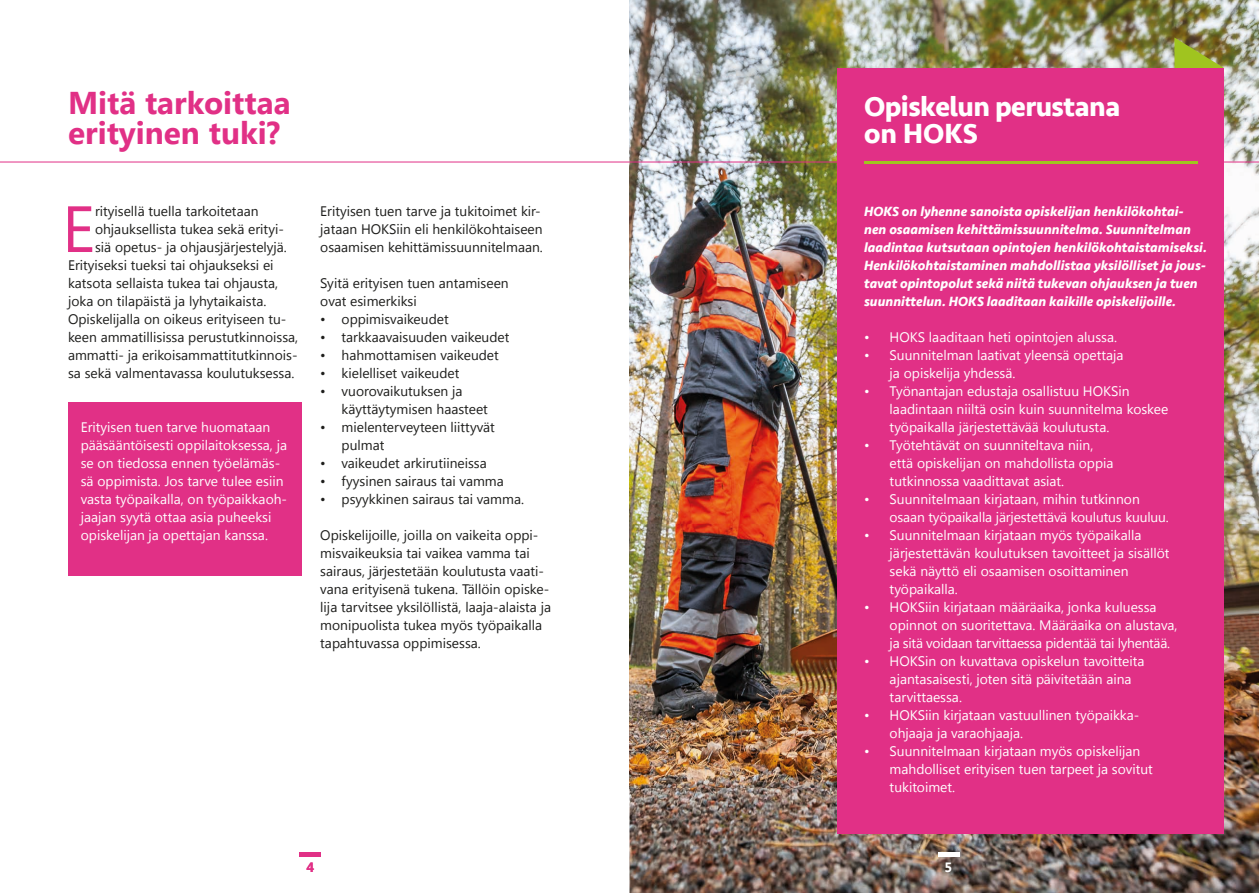
<style>
.page{position:relative;width:1259px;height:893px;background:#fff}
.page>*{position:absolute;margin:0;border:0;box-sizing:border-box;transform-origin:0 0}
.t1{font:65.25px "Segoe UI";color:#e13086}
.t2{font:700 31.5px/30px "Segoe UI";color:#e13086}
.t3{font:700 28.5px/27px "Seravek";letter-spacing:-.02em;color:#fff}
.t4{font:13.8px/18px "Segoe UI";color:#fff}
.t5{font:13.8px/18px "Segoe UI";color:#1d1d1b}
.t6{font:italic 700 13.8px/18px "Seravek";color:#fff}
.t7{font:700 13.5px "Segoe UI";color:#e13086}
.t8{font:700 13.5px "Segoe UI";color:#fff}
</style>
<div class="page">
<img style="left:629px;top:0;width:630px;height:893px">
<svg style="left:945px;top:863px;width:6px;height:9px"></svg>
<hr style="left:0;top:162px;width:629px;height:1px;background:#e13086">
<hr style="left:629px;top:162px;width:209px;height:1px;background:#e13086">
<hr style="left:1224px;top:162px;width:35px;height:1px;background:#e13086">
<svg style="left:1174px;top:38px;width:50px;height:30px"></svg>
<div style="left:838px;top:68px;width:386px;height:765px;background:#e13086"></div>
<hr style="left:864px;top:161px;width:333px;height:2px;background:#a0c41f">
<hr style="left:300px;top:853px;width:21px;height:4px;background:#e13086">
<hr style="left:938px;top:853px;width:21px;height:4px;background:#fff">
<div style="left:68px;top:402px;width:233px;height:174px;background:#e13086"></div>
<h2 class="t2" style="left:68px;top:86px;width:224px">Mitä tarkoittaa erityinen tuki?</h2>
<h1 class="t1" style="left:62px;top:184px;width:34px">E</h1>
<p class="t5" style="left:95px;top:201px;width:165px">rityisellä tuella tarkoitetaan</p>
<p class="t5" style="left:95px;top:219px;width:190px">ohjauksellista tukea sekä erityi-</p>
<p class="t5" style="left:95px;top:237px;width:193px">siä opetus- ja ohjausjärjestelyjä.</p>
<p class="t5" style="left:68px;top:255px;width:207px">Erityiseksi tueksi tai ohjaukseksi ei</p>
<p class="t5" style="left:68px;top:273px;width:211px">katsota sellaista tukea tai ohjausta,</p>
<p class="t5" style="left:68px;top:291px;width:200px">joka on tilapäistä ja lyhytaikaista.</p>
<p class="t5" style="left:68px;top:309px;width:220px">Opiskelijalla on oikeus erityiseen tu-</p>
<p class="t5" style="left:68px;top:327px;width:232px">keen ammatillisissa perustutkinnoissa,</p>
<p class="t5" style="left:68px;top:345px;width:231px">ammatti- ja erikoisammattitutkinnois-</p>
<p class="t5" style="left:68px;top:363px;width:228px">sa sekä valmentavassa koulutuksessa.</p>
<p class="t4" style="left:81px;top:417px;width:208px">Erityisen tuen tarve huomataan pääsääntöisesti oppilaitoksessa, ja se on tiedossa ennen työelämäs&shy;sä oppimista. Jos tarve tulee esiin vasta työpaikalla, on työpaikkaoh&shy;jaajan syytä ottaa asia puheeksi opiskelijan ja opettajan kanssa.</p>
<p class="t5" style="left:320px;top:202px;width:224px">Erityisen tuen tarve ja tukitoimet kir&shy;jataan HOKSiin eli henkilökohtaiseen osaamisen kehittämissuunnitelmaan.</p>
<p class="t5" style="left:320px;top:274px;width:190px">Syitä erityisen tuen antamiseen ovat esimerkiksi</p>
<p class="t5" style="left:320px;top:310px;width:130px">• oppimisvaikeudet</p>
<p class="t5" style="left:320px;top:328px;width:191px">• tarkkaavaisuuden vaikeudet</p>
<p class="t5" style="left:320px;top:346px;width:180px">• hahmottamisen vaikeudet</p>
<p class="t5" style="left:320px;top:364px;width:141px">• kielelliset vaikeudet</p>
<p class="t5" style="left:341px;top:382px;width:148px;text-indent:-21px">• vuorovaikutuksen ja käyttäytymisen haasteet</p>
<p class="t5" style="left:341px;top:418px;width:155px;text-indent:-21px">• mielenterveyteen liittyvät pulmat</p>
<p class="t5" style="left:320px;top:454px;width:168px">• vaikeudet arkirutiineissa</p>
<p class="t5" style="left:320px;top:472px;width:185px">• fyysinen sairaus tai vamma</p>
<p class="t5" style="left:320px;top:490px;width:205px">• psyykkinen sairaus tai vamma.</p>
<p class="t5" style="left:320px;top:526px;width:232px">Opiskelijoille, joilla on vaikeita oppi&shy;misvaikeuksia tai vaikea vamma tai sairaus, järjestetään koulutusta vaati&shy;vana erityisenä tukena. Tällöin opiske&shy;lija tarvitsee yksilöllistä, laaja-alaista ja monipuolista tukea myös työpaikalla tapahtuvassa oppimisessa.</p>
<h3 class="t3" style="left:864px;top:93px;width:258px">Opiskelun perustana on HOKS</h3>
<p class="t6" style="left:864px;top:202px;width:344px">HOKS on lyhenne sanoista opiskelijan henkilökohtai&shy;nen osaamisen kehittämissuunnitelma. Suunnitelman laadintaa kutsutaan opintojen henkilökohtaistamiseksi.<br>Henkilökohtaistaminen mahdollistaa yksilölliset ja jous&shy;tavat opintopolut sekä niitä tukevan ohjauksen ja tuen suunnittelun. HOKS laaditaan kaikille opiskelijoille.</p>
<p class="t4" style="left:864px;top:327px;width:254px">• HOKS laaditaan heti opintojen alussa.</p>
<p class="t4" style="left:889px;top:345px;width:235px;text-indent:-26px">• Suunnitelman laativat yleensä opettaja ja opiskelija yhdessä.</p>
<p class="t4" style="left:889px;top:381px;width:280px;text-indent:-26px">• Työnantajan edustaja osallistuu HOKSin laadintaan niiltä osin kuin suunnitelma koskee työpaikalla järjestettävää koulutusta.</p>
<p class="t4" style="left:889px;top:435px;width:225px;text-indent:-26px">• Työtehtävät on suunniteltava niin, että opiskelijan on mahdollista oppia tutkinnossa vaadittavat asiat.</p>
<p class="t4" style="left:889px;top:489px;width:281px;text-indent:-26px">• Suunnitelmaan kirjataan, mihin tutkinnon osaan työpaikalla järjestettävä koulutus kuuluu.</p>
<p class="t4" style="left:889px;top:525px;width:281px;text-indent:-26px">• Suunnitelmaan kirjataan myös työpaikalla järjestettävän koulutuksen tavoitteet ja sisällöt sekä näyttö eli osaamisen osoittaminen työpaikalla.</p>
<p class="t4" style="left:889px;top:597px;width:289px;text-indent:-26px">• HOKSiin kirjataan määräaika, jonka kuluessa opinnot on suoritettava. Määräaika on alustava, ja sitä voidaan tarvittaessa pidentää tai lyhentää.</p>
<p class="t4" style="left:889px;top:651px;width:256px;text-indent:-26px">• HOKSin on kuvattava opiskelun tavoitteita ajantasaisesti, joten sitä päivitetään aina tarvittaessa.</p>
<p class="t4" style="left:889px;top:705px;width:251px;text-indent:-26px">• HOKSiin kirjataan vastuullinen työpaikka&shy;ohjaaja ja varaohjaaja.</p>
<p class="t4" style="left:889px;top:741px;width:265px;text-indent:-26px">• Suunnitelmaan kirjataan myös opiskelijan mahdolliset erityisen tuen tarpeet ja sovitut tukitoimet.</p>
<p class="t7" style="left:307px;top:858px;width:9px">4</p>
<p class="t8" style="left:944px;top:858px;width:9px">5</p>
</div>
